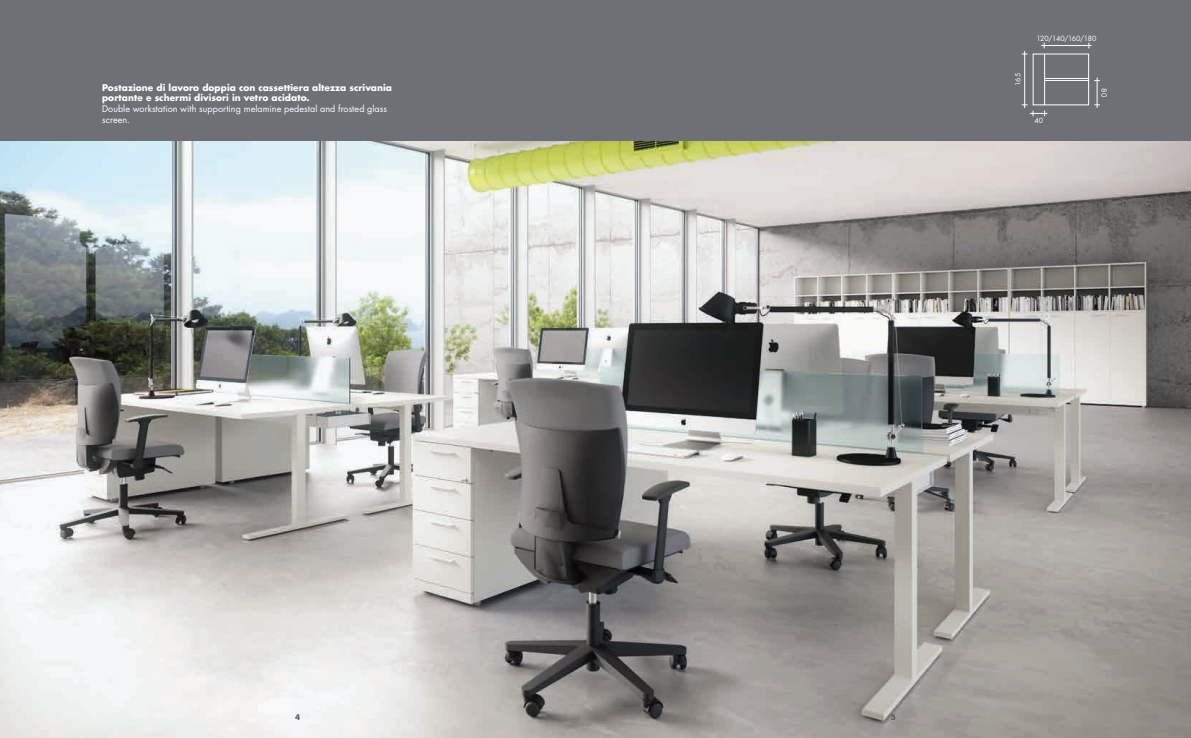
<style>
.page{position:relative;width:1191px;height:738px;background:#fff}
.page>*{position:absolute;margin:0;border:0;box-sizing:border-box;transform-origin:0 0}
.t1{font:700 9px/10.8px "Futura";letter-spacing:.005em;color:#fff}
.t2{font:9px/10.8px "Futura";letter-spacing:.005em;color:#fff}
.t3{font:700 8px "Futura BT";color:#57585a}
.t4{font:7px "Futura";letter-spacing:-.035em;color:#fff}
.t5{font:7px "Futura";color:#fff}
</style>
<div class="page">
<div style="left:0;top:0;width:1191px;height:737px;background:#6e7076"></div>
<img style="left:0;top:142px;width:1191px;height:595px">
<hr style="left:1024px;top:51px;width:1px;height:57px;background:#fff">
<hr style="left:1097px;top:77px;width:1px;height:31px;background:#fff">
<hr style="left:1041px;top:45px;width:50px;height:1px;background:#fff">
<svg style="left:1022px;top:105px;width:25px;height:11px"></svg>
<div style="left:1044px;top:80px;width:44px;height:25px;border:1px solid #fff"></div>
<div style="left:1044px;top:54px;width:44px;height:25px;border:1px solid #fff"></div>
<svg style="left:1088px;top:78px;width:12px;height:3px"></svg>
<div style="left:1033px;top:54px;width:11px;height:51px;border:1px solid #fff"></div>
<p class="t1" style="left:102px;top:82px;width:291px">Postazione di lavoro doppia con cassettiera altezza scrivania portante e schermi divisori in vetro acidato.</p>
<p class="t2" style="left:102px;top:103px;width:286px">Double workstation with supporting melamine pedestal and frosted glass screen.</p>
<p class="t5" style="left:1013px;top:86px;width:14px;rotate:-90deg">165</p>
<p class="t4" style="left:1036px;top:34px;width:61px">120/140/160/180</p>
<p class="t5" style="left:1034px;top:116px;width:10px">40</p>
<p class="t5" style="left:1108px;top:88px;width:10px;rotate:90deg">80</p>
<p class="t3" style="left:295px;top:712px;width:6px">4</p>
<p class="t3" style="left:890px;top:712px;width:6px">5</p>
</div>
